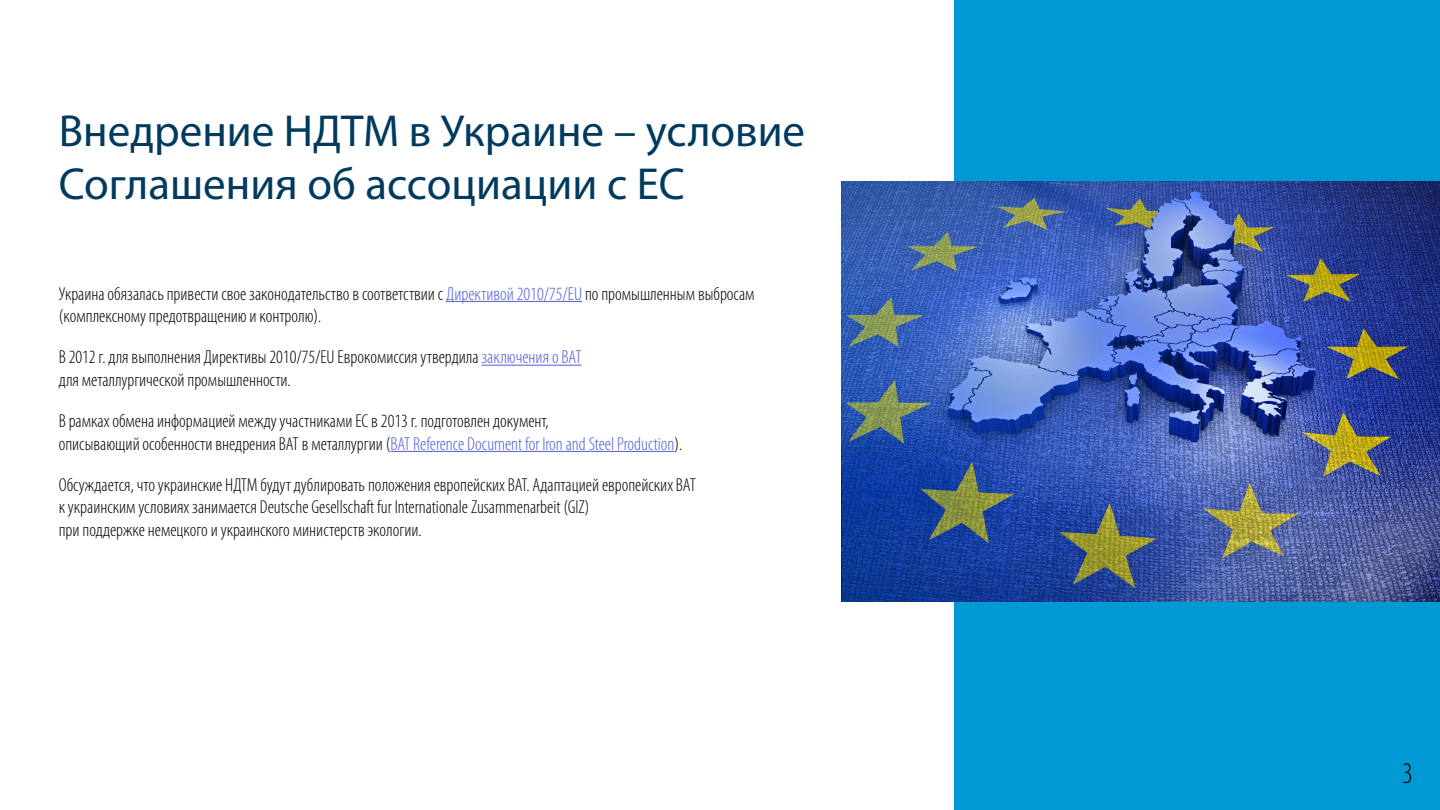
<style>
.page{position:relative;width:1440px;height:810px;background:#fff}
.page>*{position:absolute;margin:0;border:0;box-sizing:border-box;transform-origin:0 0}
.Zag{font:45px/52.5px "Myriad Pro";color:#003a5e}
.t1{font:300 condensed 30px "Myriad Pro";color:#000}
.Text{font:300 condensed 18.75px/22.5px "Myriad Pro";color:#000}
.s1{color:#4f5cd6}
</style>
<div class="page">
<div style="left:955px;top:0;width:485px;height:810px;background:#0099d4"></div>
<img style="left:1386px;top:181px;width:54px;height:420px">
<img style="left:842px;top:181px;width:544px;height:421px">
<hr style="left:446px;top:301px;width:136px;height:1px;background:#4f5cd6">
<hr style="left:481px;top:365px;width:101px;height:1px;background:#4f5cd6">
<hr style="left:390px;top:451px;width:284px;height:1px;background:#4f5cd6">
<p class="Zag" style="left:59px;top:104px;width:748px">Внедрение НДТМ в Украине – условие<br>Соглашения об ассоциации с ЕС</p>
<p class="Text" style="left:59px;top:283px;width:697px">Украина обязалась привести свое законодательство в соответствии с <span class="s1">Директивой 2010/75/EU</span> по промышленным выбросам (комплексному предотвращению и контролю).</p>
<p class="Text" style="left:59px;top:346px;width:524px">В 2012 г. для выполнения Директивы 2010/75/EU Еврокомиссия утвердила <span class="s1">заключения о ВАТ </span>для металлургической промышленности.</p>
<p class="Text" style="left:59px;top:410px;width:625px">В рамках обмена информацией между участниками ЕС в 2013 г. подготовлен документ,<br>описывающий особенности внедрения ВАТ в металлургии (<span class="s1">BAT Reference Document for Iron and Steel Production</span>).</p>
<p class="Text" style="left:59px;top:474px;width:639px">Обсуждается, что украинские НДТМ будут дублировать положения европейских ВАТ. Адаптацией европейских ВАТ к украинским условиях занимается Deutsche Gesellschaft fur Internationale Zusammenarbeit (GIZ)<br>при поддержке немецкого и украинского министерств экологии.</p>
<h2 class="t1" style="left:1402px;top:757px;width:12px">3</h2>
</div>
